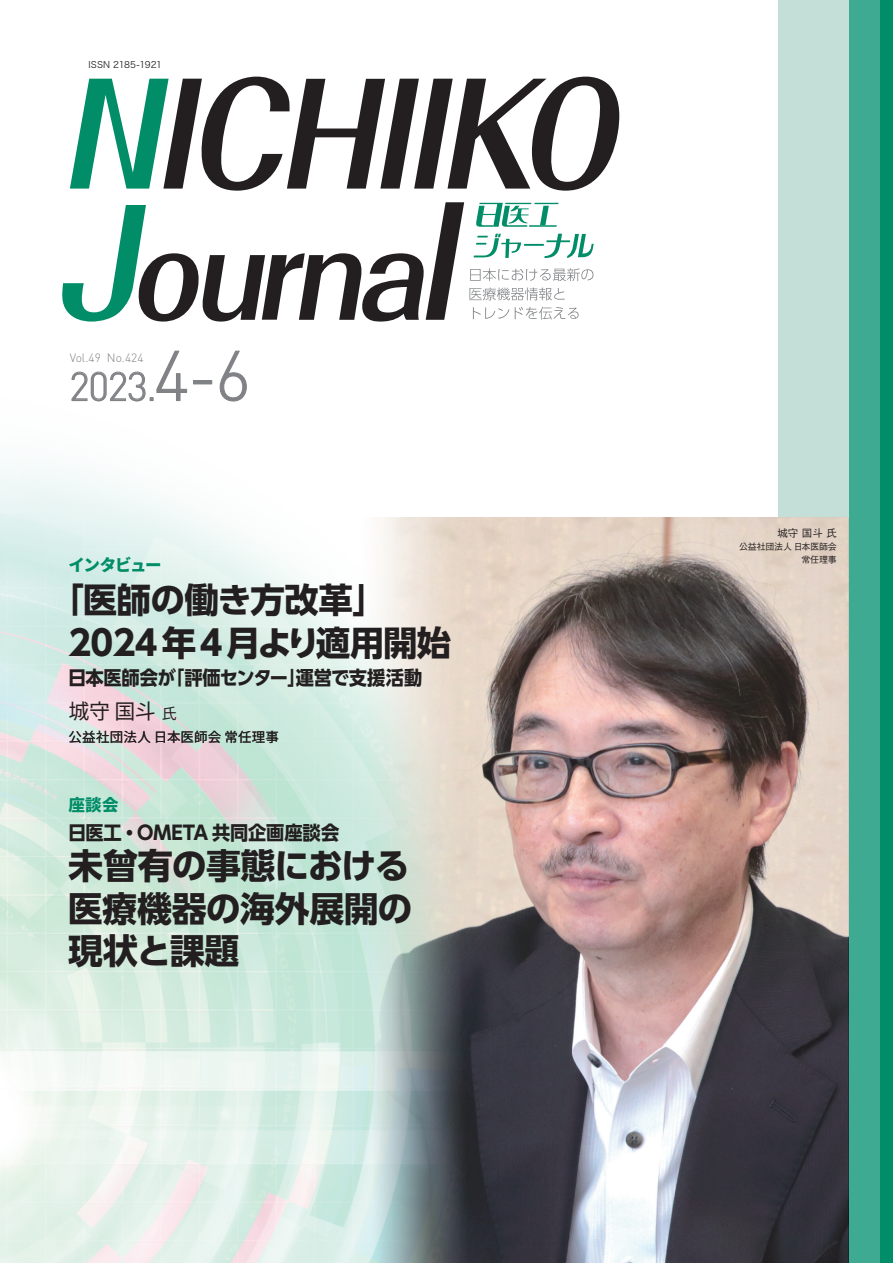
<style>
.page{position:relative;width:893px;height:1263px;background:#fff}
.page>*{position:absolute;margin:0;border:0;box-sizing:border-box;transform-origin:0 0}
.t1{font:300 39.6px "ORGDIN Alternate";color:#808285}
.t2{font:700 34.95px/42.2px "UD Shin Go Pr 6 N";letter-spacing:-.02em;color:#231f20;text-align:justify}
.t3{font:700 34.5px/43.5px "UD Shin Go Pr 6 N";letter-spacing:-.02em;color:#231f20}
.t4{font:21px "Noto Sans CJ Kjp";color:#231f20}
.t5{font:700 19.2px "UD Shin Go Pr 6 N";letter-spacing:-.01em;color:#231f20;scale:.95 1}
.t6{font:900 16.5px "Noto Sans CJ Kjp";letter-spacing:-.07em;color:#008d68}
.t7{font:13.5px "Noto Sans CJ Kjp";letter-spacing:.01em;color:#231f20}
.t8{font:300 11.85px "ORGDIN Alternate";color:#808285}
.t9{font:500 10.5px "Gothic BBB Pro";color:#231f20}
.t10{font:500 9px/12.8px "Gothic BBB Pro";letter-spacing:-.025em;color:#231f20;text-align:right}
.t11{font:9px "Hira Kaku Pro W3";letter-spacing:.01em;color:#231f20}
.s1{font-size:69.3px}
.s2{font-size:15px}
</style>
<div class="page">
<img style="left:0;top:380px;width:668px;height:883px">
<div style="left:880px;top:0;width:13px;height:1263px;background:#008d68"></div>
<div style="left:849px;top:0;width:31px;height:1263px;background:#3eaa92"></div>
<div style="left:778px;top:0;width:71px;height:518px;background:#c4dfd7"></div>
<svg style="left:70px;top:77px;width:550px;height:114px"></svg>
<svg style="left:62px;top:202px;width:532px;height:120px"></svg>
<img style="left:201px;top:518px;width:648px;height:745px">
<svg style="left:71px;top:350px;width:117px;height:52px"></svg>
<div style="left:193px;top:380px;width:19px;height:4px;border:1px solid #808285"></div>
<svg style="left:219px;top:350px;width:28px;height:52px"></svg>
<p class="t11" style="left:88px;top:57px;width:75px">ISSN 2185-1921</p>
<h1 class="t1" style="left:69px;top:362px;width:183px">2023.<span class="s1">4-6</span></h1>
<p class="t8" style="left:70px;top:350px;width:75px">Vol.49 No.424</p>
<p class="t6" style="left:68px;top:556px;width:95px">インタビュー</p>
<h3 class="t3" style="left:68px;top:577px;width:385px;text-indent:-19px">「医師の働き方改革」<br>2024年4月より適用開始</h3>
<p class="t5" style="left:68px;top:662px;width:374px">日本医師会が「評価センター」運営で支援活動</p>
<p class="t4" style="left:69px;top:699px;width:110px">城守 国斗<span class="s2">氏</span></p>
<p class="t7" style="left:68px;top:729px;width:212px">公益社団法人 日本医師会 常任理事</p>
<p class="t6" style="left:68px;top:796px;width:52px">座談会</p>
<p class="t5" style="left:68px;top:817px;width:287px">日医工・OMETA 共同企画座談会</p>
<h2 class="t2" style="left:68px;top:844px;width:346px">未曾有の事態における医療機器の海外展開の現状と課題</h2>
<p class="t9" style="left:777px;top:525px;width:61px">城守 国斗 氏</p>
<p class="t10" style="left:739px;top:539px;width:99px">公益社団法人 日本医師会常任理事</p>
</div>
